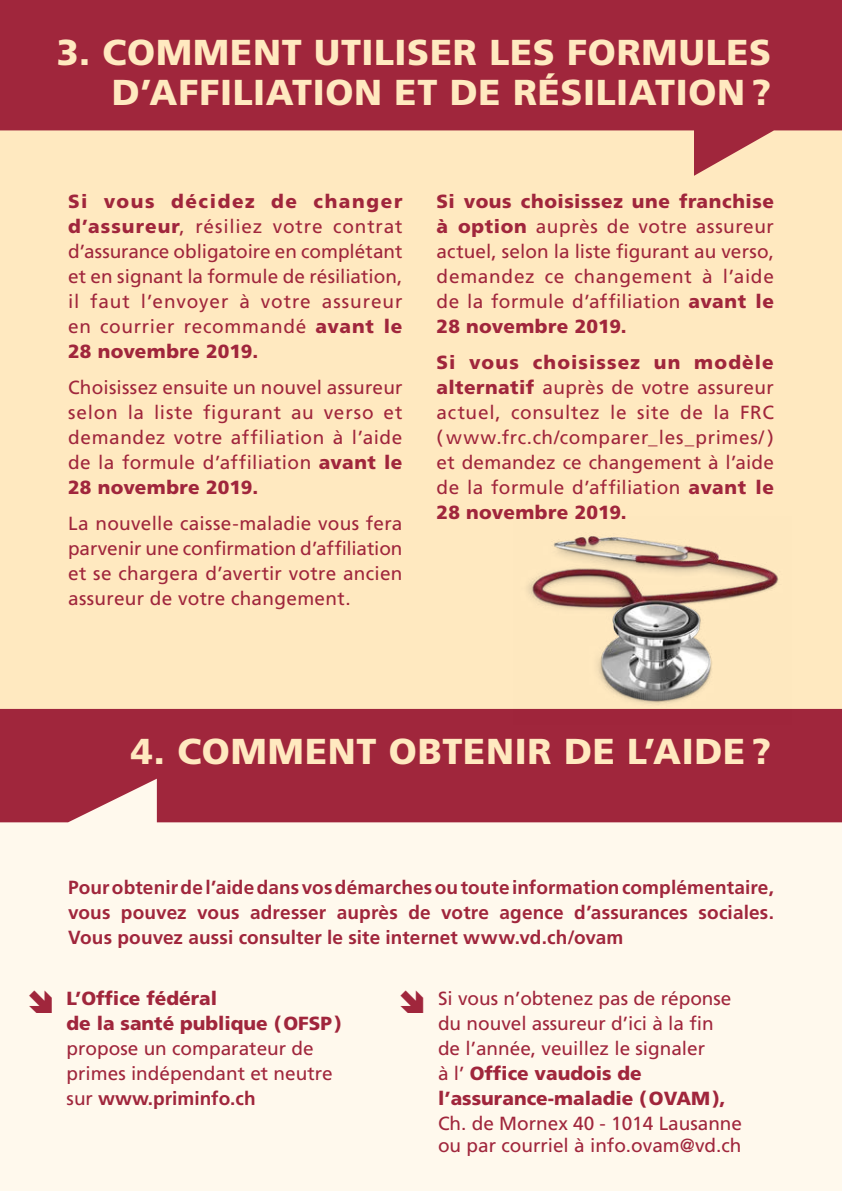
<style>
.page{position:relative;width:842px;height:1191px;background:#fff}
.page>*{position:absolute;margin:0;border:0;box-sizing:border-box;transform-origin:0 0}
.titre{font:900 36px/40px "Frutiger";letter-spacing:.02em;color:#ffe9c0;text-align:right}
.texte{font:19px/25px "Frutiger";letter-spacing:.01em;color:#a0263c;text-align:justify}
.sous_titre{font:700 19px/25px "Frutiger";letter-spacing:.005em;color:#a0263c;text-align:justify}
.t1{font:900 19px/25px "Frutiger";color:#a0263c}
.s1{font-weight:900}
.s2{font-weight:700}
</style>
<div class="page">
<div style="left:0;top:750px;width:842px;height:441px;background:#fff9ed"></div>
<div style="left:0;top:0;width:842px;height:750px;background:#ffe9c0"></div>
<div style="left:0;top:709px;width:842px;height:113px;background:#a0263c"></div>
<svg style="left:0;top:0;width:842px;height:176px;fill:#a0263c"></svg>
<img style="left:514px;top:536px;width:277px;height:188px">
<p class="titre" style="left:57px;top:32px;width:716px">3. COMMENT UTILISER LES FORMULES<br>D’AFFILIATION ET DE RÉSILIATION ?</p>
<p class="texte" style="left:68px;top:188px;width:336px"><span class="s1">Si vous décidez de changer d’assureur</span>, résiliez votre contrat d’assurance obligatoire en complétant et en signant la formule de résiliation, il faut l’envoyer à votre assureur en courrier recommandé <span class="s1">avant le 28 novembre 2019.</span></p>
<p class="texte" style="left:68px;top:375px;width:336px">Choisissez ensuite un nouvel assureur selon la liste figurant au verso et demandez votre affiliation à l’aide de la formule d’affiliation <span class="s1">avant le 28 novembre 2019.</span></p>
<p class="texte" style="left:68px;top:511px;width:336px">La nouvelle caisse-maladie vous fera parvenir une confirmation d’affiliation et se chargera d’avertir votre ancien assureur de votre changement.</p>
<p class="texte" style="left:437px;top:188px;width:339px"><span class="s1">Si vous choisissez une franchise à option</span> auprès de votre assureur actuel, selon la liste figurant au verso, demandez ce changement à l’aide de la formule d’affiliation <span class="s1">avant le 28 novembre 2019.</span></p>
<p class="texte" style="left:437px;top:350px;width:339px"><span class="s1">Si vous choisissez un modèle alternatif</span> auprès de votre assureur actuel, consultez le site de la FRC ( www.frc.ch/comparer_les_primes/ ) et demandez ce changement à l’aide de la formule d’affiliation <span class="s1">avant le 28 novembre 2019.</span></p>
<p class="titre" style="left:131px;top:730px;width:642px">4. COMMENT OBTENIR DE L’AIDE ?</p>
<p class="sous_titre" style="left:68px;top:875px;width:707px">Pour obtenir de l’aide dans vos démarches ou toute information complémentaire, vous pouvez vous adresser auprès de votre agence d’assurances sociales.<br>Vous pouvez aussi consulter le site internet www.vd.ch/ovam</p>
<p class="t1" style="left:67px;top:985px;width:277px;text-indent:-40px">➔ L’Office fédéral<br>de la santé publique (OFSP)</p>
<p class="texte" style="left:67px;top:1035px;width:268px;text-align:left">propose un comparateur de primes indépendant et neutre sur <span class="s2">www.priminfo.ch</span></p>
<p class="texte" style="left:438px;top:985px;width:306px;text-align:left;text-indent:-40px">➔ Si vous n’obtenez pas de réponse du nouvel assureur d’ici à la fin<br>de l’année, veuillez le signaler<br>à l’ <span class="s1">Office vaudois de l’assurance-maladie (OVAM),<br></span>Ch. de Mornex 40 - 1014 Lausanne</p>
<p class="texte" style="left:438px;top:1132px;width:305px">ou par courriel à info.ovam@vd.ch</p>
</div>
